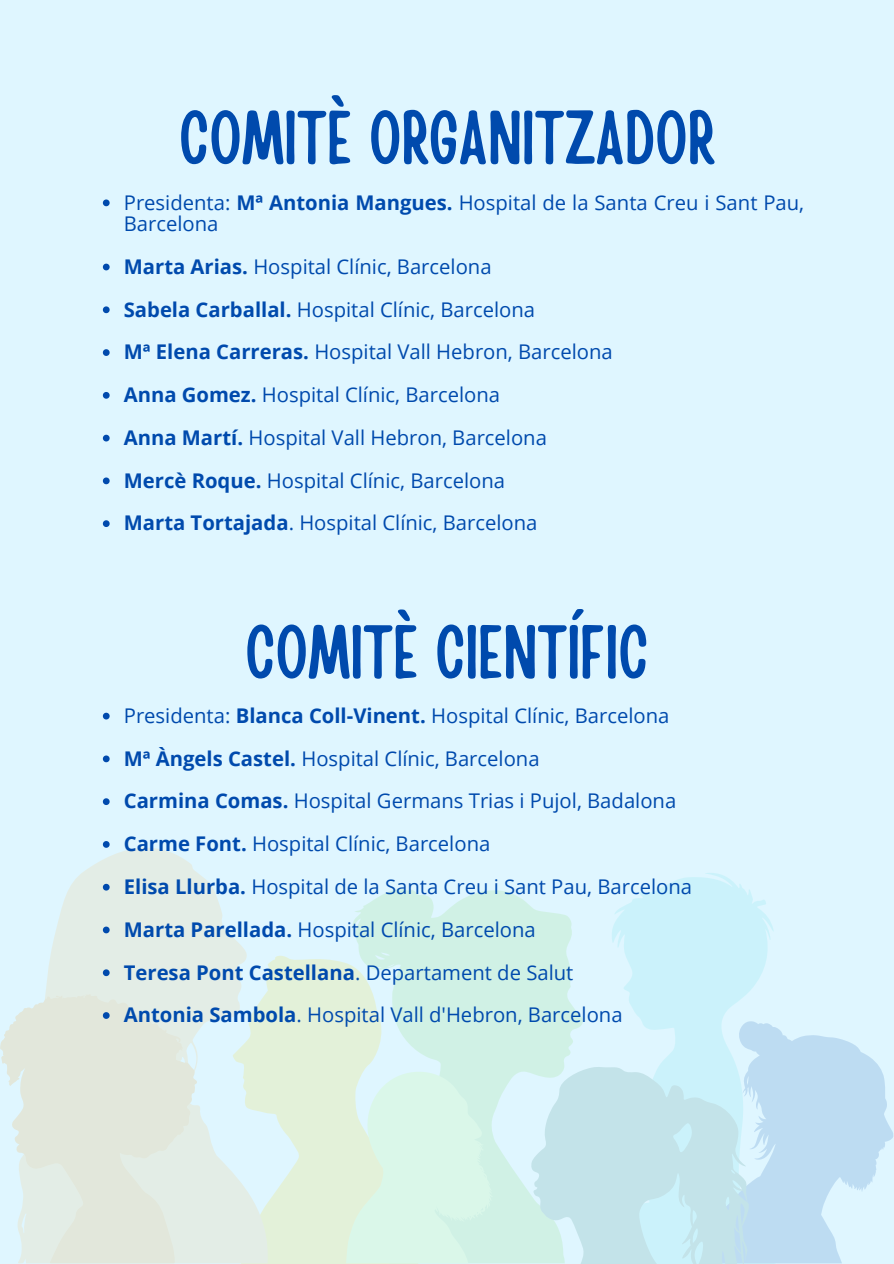
<style>
.page{position:relative;width:894px;height:1264px;background:#fff}
.page>*{position:absolute;margin:0;border:0;box-sizing:border-box;transform-origin:0 0}
.t1{font:75px "Handy Casual Condensed";color:#004aad}
.t2{font:20.25px/21.3px "Open Sans";color:#004aad}
.t3{font:700 20.25px "Open Sans";color:#004aad}
.s1{font-weight:700}
.s2{font-weight:400}
</style>
<div class="page">
<div style="left:0;top:0;width:893px;height:1263px;background:#dff6ff"></div>
<svg style="left:270px;top:956px;width:82px;height:307px;fill:#e3f1d9"></svg>
<svg style="left:46px;top:847px;width:224px;height:416px;fill:#e3ede6"></svg>
<svg style="left:0;top:993px;width:197px;height:270px;fill:#e2e7db"></svg>
<svg style="left:352px;top:889px;width:231px;height:374px;fill:#d0f1e5"></svg>
<svg style="left:612px;top:873px;width:162px;height:193px;fill:#cbf2fb"></svg>
<svg style="left:346px;top:1066px;width:146px;height:196px"></svg>
<svg style="left:703px;top:1021px;width:190px;height:242px;fill:#bddcf2"></svg>
<svg style="left:530px;top:1066px;width:218px;height:197px"></svg>
<svg style="left:103px;top:199px;width:7px;height:7px"></svg>
<svg style="left:103px;top:264px;width:7px;height:6px"></svg>
<svg style="left:103px;top:306px;width:7px;height:7px"></svg>
<svg style="left:103px;top:349px;width:7px;height:7px"></svg>
<svg style="left:103px;top:392px;width:7px;height:7px"></svg>
<svg style="left:103px;top:435px;width:7px;height:6px"></svg>
<svg style="left:103px;top:477px;width:7px;height:7px"></svg>
<svg style="left:103px;top:520px;width:7px;height:7px"></svg>
<svg style="left:103px;top:712px;width:7px;height:7px"></svg>
<svg style="left:103px;top:755px;width:7px;height:7px"></svg>
<svg style="left:103px;top:798px;width:7px;height:7px"></svg>
<svg style="left:103px;top:841px;width:7px;height:6px"></svg>
<svg style="left:103px;top:883px;width:7px;height:7px"></svg>
<svg style="left:103px;top:926px;width:7px;height:7px"></svg>
<svg style="left:103px;top:969px;width:7px;height:7px"></svg>
<svg style="left:103px;top:1012px;width:7px;height:6px"></svg>
<h1 class="t1" style="left:179px;top:89px;width:537px">COMITÈ ORGANITZADOR</h1>
<p class="t2" style="left:124px;top:191px;width:681px">Presidenta: <span class="s1">Mª Antonia Mangues.</span> Hospital de la Santa Creu i Sant Pau,<br>Barcelona</p>
<p class="t2" style="left:124px;top:255px;width:369px"><span class="s1">Marta Arias.</span> Hospital Clínic, Barcelona</p>
<p class="t2" style="left:124px;top:298px;width:413px"><span class="s1">Sabela Carballal.</span> Hospital Clínic, Barcelona</p>
<p class="t2" style="left:124px;top:341px;width:490px"><span class="s1">Mª Elena Carreras.</span> Hospital Vall Hebron, Barcelona</p>
<p class="t2" style="left:124px;top:383px;width:378px"><span class="s1">Anna Gomez.</span> Hospital Clínic, Barcelona</p>
<p class="t2" style="left:124px;top:426px;width:424px"><span class="s1">Anna Martí.</span> Hospital Vall Hebron, Barcelona</p>
<p class="t2" style="left:124px;top:469px;width:382px"><span class="s1">Mercè Roque.</span> Hospital Clínic, Barcelona</p>
<p class="t2" style="left:124px;top:512px;width:415px"><span class="s1">Marta Tortajada</span>. Hospital Clínic, Barcelona</p>
<h1 class="t1" style="left:245px;top:603px;width:405px">COMITÈ CIENTÍFIC</h1>
<p class="t2" style="left:124px;top:704px;width:547px">Presidenta: <span class="s1">Blanca Coll-Vinent.</span> Hospital Clínic, Barcelona</p>
<p class="t2" style="left:124px;top:747px;width:417px"><span class="s1">Mª Àngels Castel.</span> Hospital Clínic, Barcelona</p>
<p class="t2" style="left:124px;top:790px;width:554px"><span class="s1">Carmina Comas.</span> Hospital Germans Trias i Pujol, Badalona</p>
<p class="t2" style="left:124px;top:832px;width:368px"><span class="s1">Carme Font.</span> Hospital Clínic, Barcelona</p>
<p class="t2" style="left:124px;top:875px;width:569px"><span class="s1">Elisa Llurba.</span> Hospital de la Santa Creu i Sant Pau, Barcelona</p>
<p class="t2" style="left:124px;top:918px;width:413px"><span class="s1">Marta Parellada.</span> Hospital Clínic, Barcelona</p>
<p class="t3" style="left:124px;top:957px;width:451px">Teresa Pont Castellana<span class="s2">. Departament de Salut</span></p>
<p class="t2" style="left:124px;top:1003px;width:500px"><span class="s1">Antonia Sambola</span>. Hospital Vall d'Hebron, Barcelona</p>
</div>
